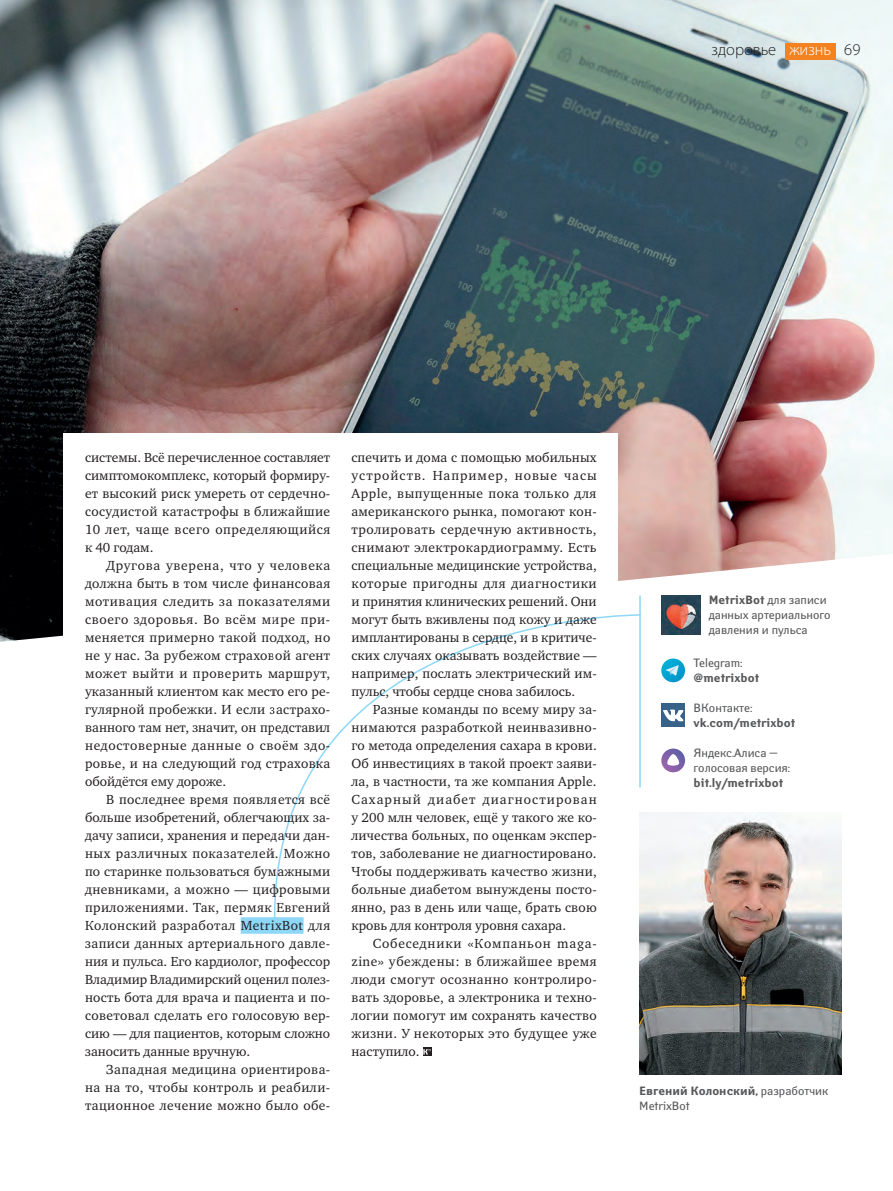
<style>
.page{position:relative;width:893px;height:1191px;background:#fff}
.page>*{position:absolute;margin:0;border:0;box-sizing:border-box;transform-origin:0 0}
.t1{font:300 16.5px "Myriad Pro";color:#231f20}
.t2{font:300 16.5px "Myriad Pro";color:#fff}
.t3{font:13.5px/18px "Charter ITC";letter-spacing:.015em;color:#231f20;text-align:justify}
.t4{font:12px/15px "Yanus";color:#57585a}
.t5{font:700 12px "Yanus";color:#57585a}
.s1{color:#231f20}
.s2{font-weight:700}
</style>
<div class="page">
<img style="left:0;top:0;width:893px;height:642px">
<div style="left:785px;top:43px;width:50px;height:16px;background:#f58220"></div>
<img style="left:639px;top:812px;width:203px;height:262px">
<svg style="left:661px;top:658px;width:24px;height:24px"></svg>
<svg style="left:666px;top:665px;width:13px;height:11px"></svg>
<svg style="left:661px;top:748px;width:24px;height:24px"></svg>
<div style="left:661px;top:703px;width:24px;height:24px;background:#396288"></div>
<svg style="left:663px;top:709px;width:21px;height:12px"></svg>
<img style="left:661px;top:595px;width:39px;height:39px">
<div style="left:64px;top:433px;width:554px;height:695px;background:#fff"></div>
<div style="left:241px;top:917px;width:63px;height:16px;background:#8dd7f7"></div>
<svg style="left:423px;top:1047px;width:8px;height:9px"></svg>
<svg style="left:423px;top:1049px;width:8px;height:5px"></svg>
<svg style="left:273px;top:613px;width:369px;height:305px"></svg>
<hr style="left:639px;top:595px;width:2px;height:192px;background:#8dd7f7">
<p class="t1" style="left:712px;top:40px;width:66px">здоровье</p>
<p class="t2" style="left:789px;top:40px;width:73px">жизнь <span class="s1">69</span></p>
<p class="t3" style="left:85px;top:448px;width:247px">системы. Всё перечисленное составляет симптомокомплекс, который формиру&shy;ет высокий риск умереть от сердечно&shy;сосудистой катастрофы в ближайшие 10 лет, чаще всего определяющийся к 40 годам.</p>
<p class="t3" style="left:85px;top:556px;width:247px;text-indent:21px">Другова уверена, что у человека должна быть в том числе финансовая мотивация следить за показателями своего здоровья. Во всём мире при&shy;меняется примерно такой подход, но не у нас. За рубежом страховой агент может выйти и проверить маршрут, указанный клиентом как место его ре&shy;гулярной пробежки. И если застрахо&shy;ванного там нет, значит, он представил недостоверные данные о своём здо&shy;ровье, и на следующий год страховка обойдётся ему дороже.</p>
<p class="t3" style="left:85px;top:790px;width:247px;text-indent:21px">В последнее время появляется всё больше изобретений, облегчающих за&shy;дачу записи, хранения и передачи дан&shy;ных различных показателей. Можно по старинке пользоваться бумажными дневниками, а можно — цифровыми приложениями. Так, пермяк Евгений Колонский разработал MetrixBot для записи данных артериального давле&shy;ния и пульса. Его кардиолог, профессор Владимир Владимирский оценил полез&shy;ность бота для врача и пациента и по&shy;советовал сделать его голосовую вер&shy;сию — для пациентов, которым сложно заносить данные вручную.</p>
<p class="t3" style="left:85px;top:1060px;width:247px;text-indent:21px">Западная медицина ориентирова&shy;на на то, чтобы контроль и реабили&shy;тационное лечение можно было обе-</p>
<p class="t3" style="left:351px;top:448px;width:247px">спечить и дома с помощью мобильных устройств. Например, новые часы Apple, выпущенные пока только для американского рынка, помогают кон&shy;тролировать сердечную активность, снимают электрокардиограмму. Есть специальные медицинские устройства, которые пригодны для диагностики и принятия клинических решений. Они могут быть вживлены под кожу и даже имплантированы в сердце, и в критиче&shy;ских случаях оказывать воздействие — например, послать электрический им&shy;пульс, чтобы сердце снова забилось.</p>
<p class="t3" style="left:351px;top:700px;width:247px;text-indent:21px">Разные команды по всему миру за&shy;нимаются разработкой неинвазивно&shy;го метода определения сахара в крови.<br>Об инвестициях в такой проект заяви&shy;ла, в частности, та же компания Apple.<br>Сахарный диабет диагностирован у 200 млн человек, ещё у такого же ко&shy;личества больных, по оценкам экспер&shy;тов, заболевание не диагностировано.<br>Чтобы поддерживать качество жизни, больные диабетом вынуждены посто&shy;янно, раз в день или чаще, брать свою кровь для контроля уровня сахара.</p>
<p class="t3" style="left:351px;top:934px;width:247px;text-indent:21px">Собеседники «Компаньон maga&shy;zine» убеждены: в ближайшее время люди смогут осознанно контролиро&shy;вать здоровье, а электроника и техно&shy;логии помогут им сохранять качество жизни. У некоторых это будущее уже наступило.</p>
<p class="t4" style="left:709px;top:592px;width:123px"><span class="s2">MetrixBot</span> для записи данных артериального давления и пульса</p>
<p class="t4" style="left:694px;top:655px;width:50px">Telegram:</p>
<p class="t5" style="left:694px;top:671px;width:67px">@metrixbot</p>
<p class="t4" style="left:694px;top:700px;width:60px">ВКонтакте:</p>
<p class="t5" style="left:694px;top:716px;width:103px">vk.com/metrixbot</p>
<p class="t4" style="left:694px;top:745px;width:98px">Яндекс.Алиса — голосовая версия:</p>
<p class="t5" style="left:694px;top:776px;width:91px">bit.ly/metrixbot</p>
<p class="t4" style="left:639px;top:1083px;width:191px"><span class="s2">Евгений Колонский,</span> разработчик<br>MetrixBot</p>
</div>
